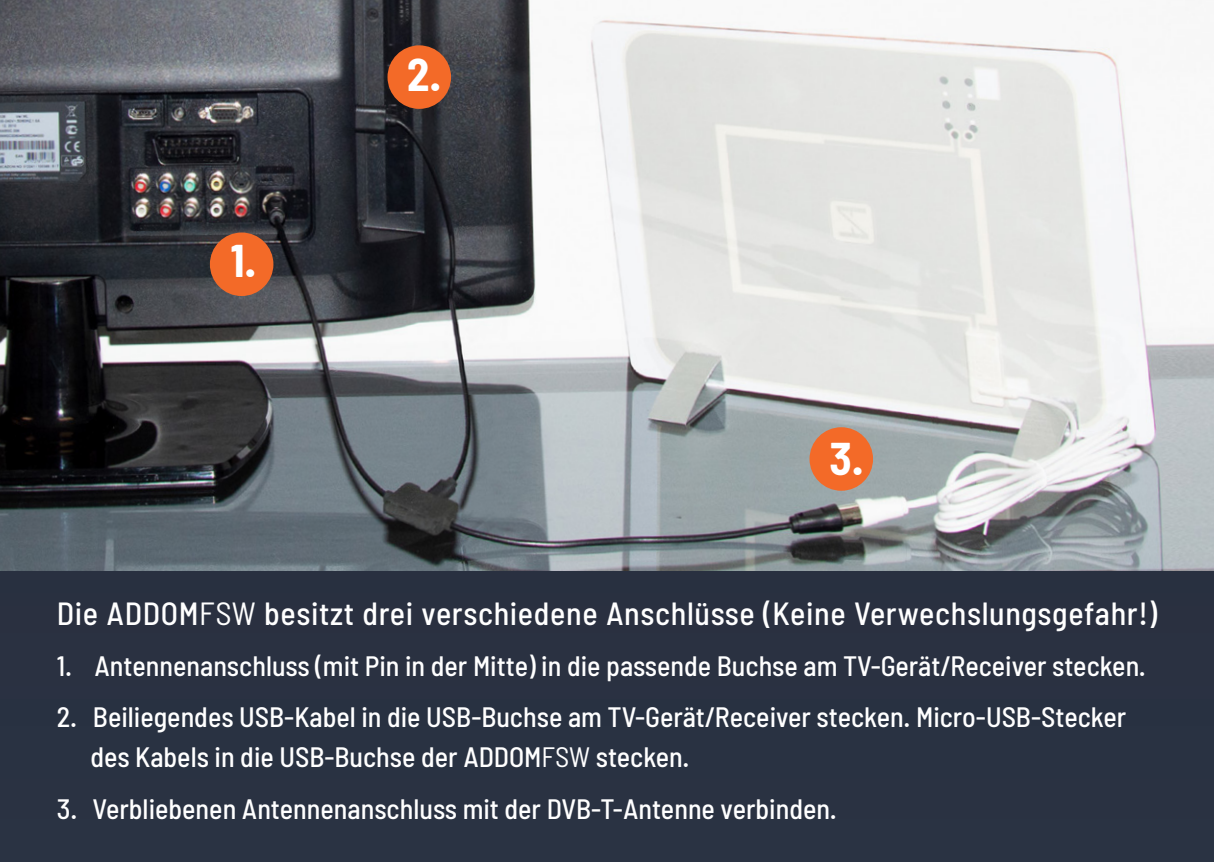
<style>
.page{position:relative;width:1214px;height:862px;background:#fff}
.page>*{position:absolute;margin:0;border:0;box-sizing:border-box;transform-origin:0 0}
.t1{font:700 semi-condensed 44.8px "Barlow";color:#fff}
.t2{font:500 semi-condensed 32px "Barlow";letter-spacing:.02em;color:#fff}
.t3{font:500 semi-condensed 28px/40px "Barlow";color:#fff}
.s1{font-weight:400}
</style>
<div class="page">
<div style="left:0;top:486px;width:1213px;height:376px;background:#2a3142"></div>
<img style="left:0;top:0;width:1213px;height:570px">
<div style="left:210px;top:232px;width:63px;height:64px;background:#f36a28;border-radius:50%"></div>
<div style="left:809px;top:427px;width:64px;height:64px;background:#f36a28;border-radius:50%"></div>
<div style="left:387px;top:45px;width:64px;height:64px;background:#f36a28;border-radius:50%"></div>
<h1 class="t1" style="left:231px;top:233px;width:27px">1.</h1>
<h1 class="t1" style="left:407px;top:47px;width:36px">2.</h1>
<h1 class="t1" style="left:829px;top:431px;width:36px">3.</h1>
<p class="t2" style="left:57px;top:593px;width:1101px">Die ADDOM<span class="s1">FSW</span> besitzt drei verschiedene Anschlüsse (Keine Verwechslungsgefahr!)</p>
<p class="t3" style="left:57px;top:645px;width:1090px">1. Antennenanschluss (mit Pin in der Mitte) in die passende Buchse am TV-Gerät/Receiver stecken.</p>
<p class="t3" style="left:90px;top:696px;width:1037px;text-indent:-34px">2. Beiliegendes USB-Kabel in die USB-Buchse am TV-Gerät/Receiver stecken. Micro-USB-Stecker des Kabels in die USB-Buchse der ADDOM<span class="s1">FSW</span> stecken.</p>
<p class="t3" style="left:57px;top:788px;width:781px">3. Verbliebenen Antennenanschluss mit der DVB-T-Antenne verbinden.</p>
</div>
